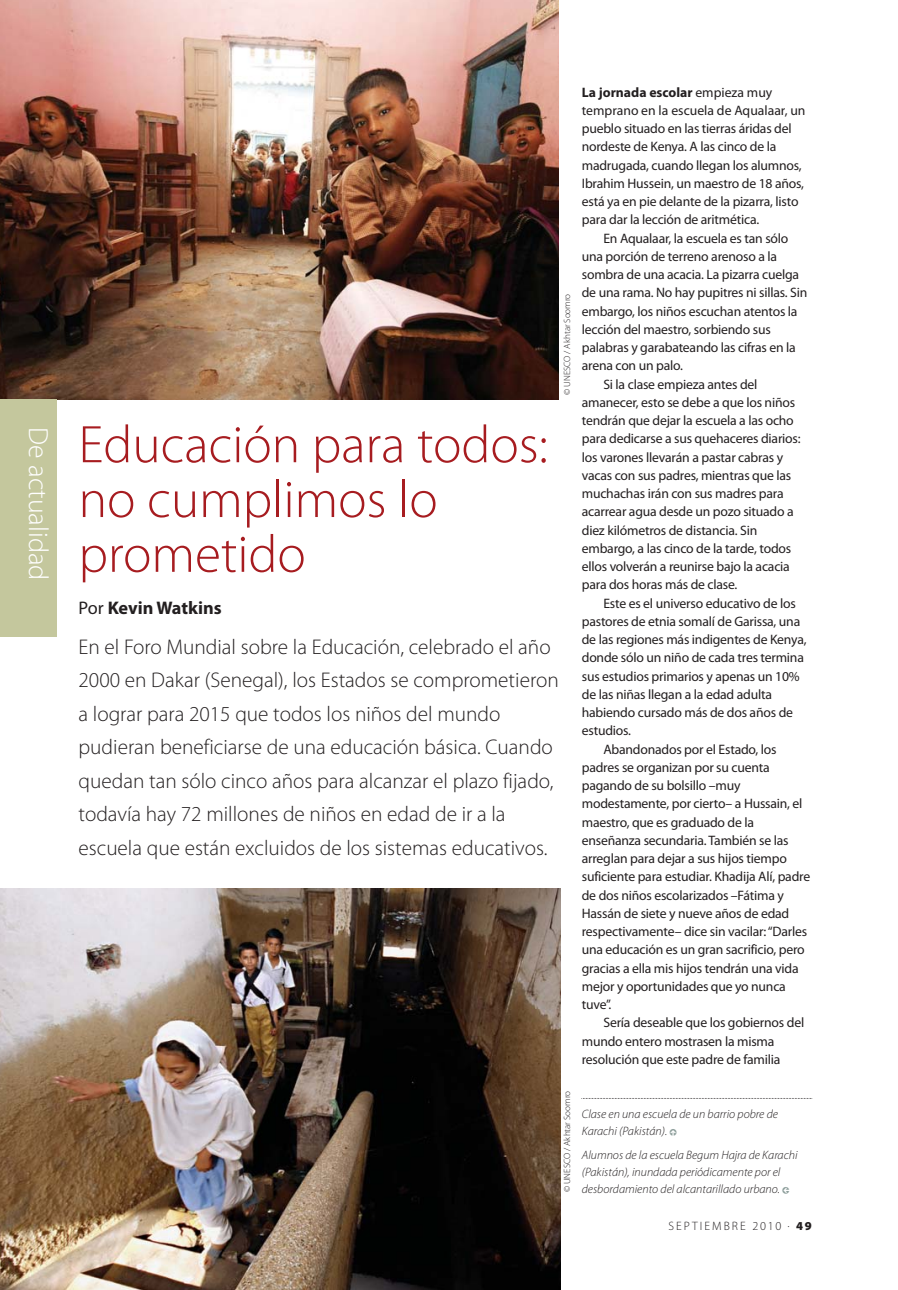
<style>
.page{position:relative;width:898px;height:1290px;background:#fff}
.page>*{position:absolute;margin:0;border:0;box-sizing:border-box;transform-origin:0 0}
.t1{font:300 53.2px/54.8px "Myriad Pro";color:#a71c20}
.t2{font:300 27.65px "Myriad Pro";color:#fff}
.t3{font:300 21.35px/33.4px "Myriad Pro";color:#231f20}
.t4{font:700 18.2px "Myriad Pro";color:#231f20}
.t5{font:13.65px/18.2px "Myriad Pro";letter-spacing:-.015em;color:#231f20}
.t6{font:italic 300 12.25px/16.8px "Myriad Pro";color:#231f20}
.t7{font:300 12.25px "Myriad Pro";letter-spacing:.17em;color:#231f20}
.t8{font:300 9.1px "Myriad Pro";color:#231f20}
.s1{font-weight:400}
.s2{font-weight:700}
.s3{font-family:"Officina Display ITC Arrows";font-weight:400;font-style:normal;font-size:10.67px;color:#8e9f9c}
.s4{font-weight:900}
</style>
<div class="page">
<img style="left:0;top:0;width:559px;height:400px">
<img style="left:0;top:888px;width:560px;height:402px">
<div style="left:0;top:400px;width:57px;height:237px;background:#c4c79d"></div>
<svg style="left:581px;top:1098px;width:231px;height:1px"></svg>
<h2 class="t2" style="left:50px;top:427px;width:155px;rotate:90deg">De actualidad</h2>
<p class="t8" style="left:563px;top:395px;width:103px;rotate:-90deg">© UNESCO / Akhtar Soomro</p>
<h1 class="t1" style="left:79px;top:420px;width:471px">Educación para todos: no cumplimos lo prometido</h1>
<h3 class="t4" style="left:79px;top:601px;width:145px"><span class="s1">Por</span> Kevin Watkins</h3>
<p class="t3" style="left:79px;top:631px;width:482px">En el Foro Mundial sobre la Educación, celebrado el año 2000 en Dakar (Senegal), los Estados se comprometieron a lograr para 2015 que todos los niños del mundo pudieran beneficiarse de una educación básica. Cuando quedan tan sólo cinco años para alcanzar el plazo fijado, todavía hay 72 millones de niños en edad de ir a la escuela que están excluidos de los sistemas educativos.</p>
<p class="t8" style="left:563px;top:1192px;width:103px;rotate:-90deg">© UNESCO / Akhtar Soomro</p>
<p class="t5" style="left:582px;top:84px;width:225px"><span class="s2">La jornada escolar</span> empieza muy temprano en la escuela de Aqualaar, un pueblo situado en las tierras áridas del nordeste de Kenya. A las cinco de la madrugada, cuando llegan los alumnos, Ibrahim Hussein, un maestro de 18 años, está ya en pie delante de la pizarra, listo para dar la lección de aritmética.</p>
<p class="t5" style="left:603px;top:230px;width:187px">En Aqualaar, la escuela es tan sólo</p>
<p class="t5" style="left:582px;top:248px;width:197px">una porción de terreno arenoso a la</p>
<p class="t5" style="left:582px;top:266px;width:219px">sombra de una acacia. La pizarra cuelga</p>
<p class="t5" style="left:582px;top:284px;width:227px">de una rama. No hay pupitres ni sillas. Sin</p>
<p class="t5" style="left:582px;top:303px;width:217px">embargo, los niños escuchan atentos la</p>
<p class="t5" style="left:582px;top:321px;width:190px">lección del maestro, sorbiendo sus</p>
<p class="t5" style="left:582px;top:339px;width:215px">palabras y garabateando las cifras en la</p>
<p class="t5" style="left:582px;top:357px;width:103px">arena con un palo.</p>
<p class="t5" style="left:603px;top:376px;width:156px">Si la clase empieza antes del</p>
<p class="t5" style="left:582px;top:394px;width:215px">amanecer, esto se debe a que los niños</p>
<p class="t5" style="left:582px;top:412px;width:213px">tendrán que dejar la escuela a las ocho</p>
<p class="t5" style="left:582px;top:430px;width:220px">para dedicarse a sus quehaceres diarios:</p>
<p class="t5" style="left:582px;top:449px;width:203px">los varones llevarán a pastar cabras y</p>
<p class="t5" style="left:582px;top:467px;width:211px">vacas con sus padres, mientras que las</p>
<p class="t5" style="left:582px;top:485px;width:203px">muchachas irán con sus madres para</p>
<p class="t5" style="left:582px;top:503px;width:213px">acarrear agua desde un pozo situado a</p>
<p class="t5" style="left:582px;top:522px;width:177px">diez kilómetros de distancia. Sin</p>
<p class="t5" style="left:582px;top:540px;width:211px">embargo, a las cinco de la tarde, todos</p>
<p class="t5" style="left:582px;top:558px;width:210px">ellos volverán a reunirse bajo la acacia</p>
<p class="t5" style="left:582px;top:576px;width:157px">para dos horas más de clase.</p>
<p class="t5" style="left:603px;top:595px;width:194px">Este es el universo educativo de los</p>
<p class="t5" style="left:582px;top:613px;width:220px">pastores de etnia somalí de Garissa, una</p>
<p class="t5" style="left:582px;top:631px;width:226px">de las regiones más indigentes de Kenya,</p>
<p class="t5" style="left:582px;top:649px;width:224px">donde sólo un niño de cada tres termina</p>
<p class="t5" style="left:582px;top:668px;width:219px">sus estudios primarios y apenas un 10%</p>
<p class="t5" style="left:582px;top:686px;width:192px">de las niñas llegan a la edad adulta</p>
<p class="t5" style="left:582px;top:704px;width:213px">habiendo cursado más de dos años de</p>
<p class="t5" style="left:582px;top:723px;width:51px">estudios.</p>
<p class="t5" style="left:603px;top:741px;width:175px">Abandonados por el Estado, los</p>
<p class="t5" style="left:582px;top:759px;width:189px">padres se organizan por su cuenta</p>
<p class="t5" style="left:582px;top:777px;width:160px">pagando de su bolsillo –muy</p>
<p class="t5" style="left:582px;top:796px;width:222px">modestamente, por cierto– a Hussain, el</p>
<p class="t5" style="left:582px;top:814px;width:174px">maestro, que es graduado de la</p>
<p class="t5" style="left:582px;top:832px;width:208px">enseñanza secundaria. También se las</p>
<p class="t5" style="left:582px;top:850px;width:207px">arreglan para dejar a sus hijos tiempo</p>
<p class="t5" style="left:582px;top:869px;width:230px">suficiente para estudiar. Khadija Alí, padre</p>
<p class="t5" style="left:582px;top:887px;width:204px">de dos niños escolarizados –Fátima y</p>
<p class="t5" style="left:582px;top:905px;width:209px">Hassán de siete y nueve años de edad</p>
<p class="t5" style="left:582px;top:923px;width:227px">respectivamente– dice sin vacilar: “Darles</p>
<p class="t5" style="left:582px;top:942px;width:224px">una educación es un gran sacrificio, pero</p>
<p class="t5" style="left:582px;top:960px;width:218px">gracias a ella mis hijos tendrán una vida</p>
<p class="t5" style="left:582px;top:978px;width:206px">mejor y oportunidades que yo nunca</p>
<p class="t5" style="left:582px;top:996px;width:31px">tuve”.</p>
<p class="t5" style="left:603px;top:1015px;width:202px">Sería deseable que los gobiernos del</p>
<p class="t5" style="left:582px;top:1033px;width:194px">mundo entero mostrasen la misma</p>
<p class="t5" style="left:582px;top:1051px;width:200px">resolución que este padre de familia</p>
<p class="t6" style="left:582px;top:1106px;width:198px">Clase en una escuela de un barrio pobre de<br>Karachi (Pakistán). <span class="s3">L</span></p>
<p class="t6" style="left:582px;top:1148px;width:217px">Alumnos de la escuela Begum Hajra de Karachi (Pakistán), inundada periódicamente por el</p>
<p class="t6" style="left:582px;top:1181px;width:209px">desbordamiento del alcantarillado urbano. <span class="s3">J</span></p>
<p class="t7" style="left:668px;top:1221px;width:145px">SEPTIEMBRE 2010 . <span class="s4">49</span></p>
</div>
